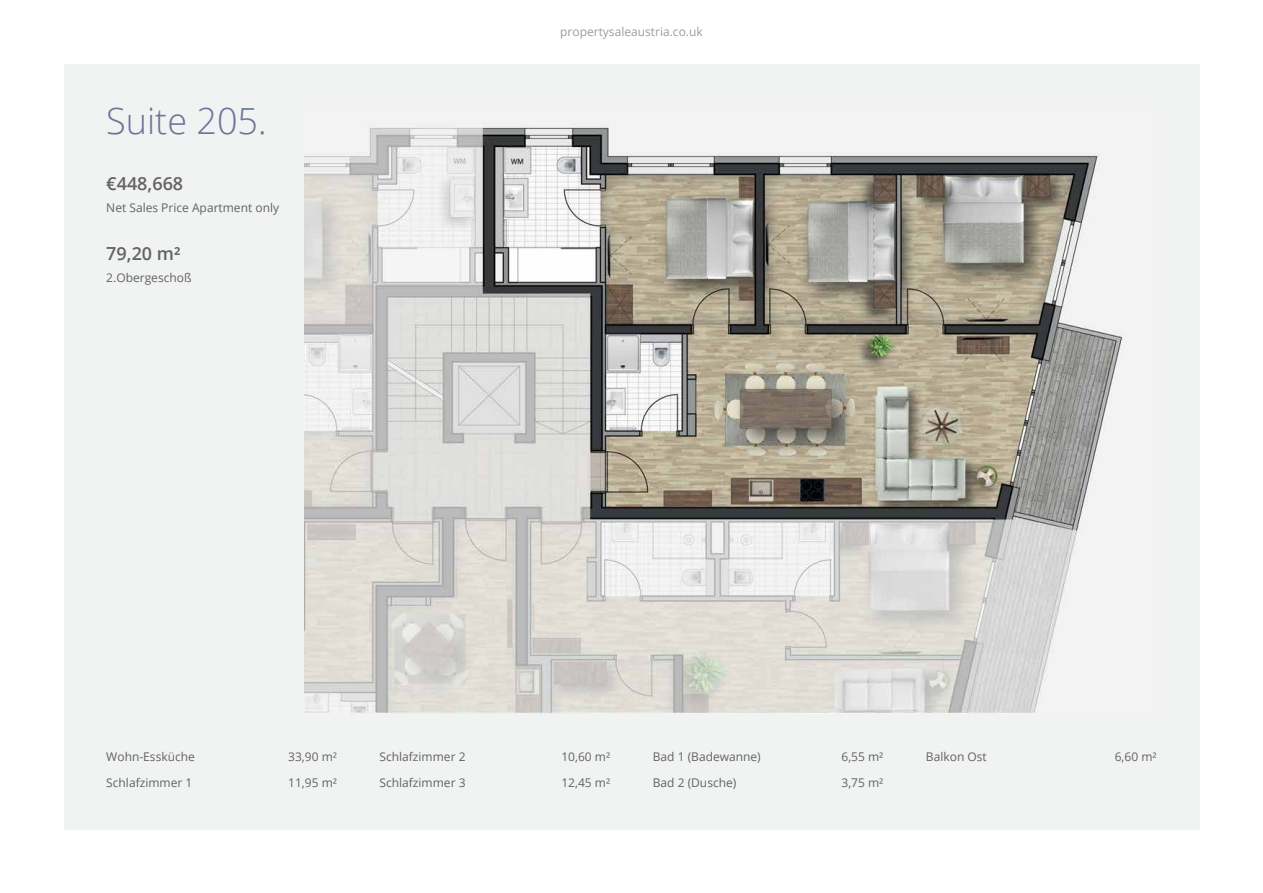
<style>
.page{position:relative;width:1263px;height:893px;background:#fff}
.page>*{position:absolute;margin:0;border:0;box-sizing:border-box;transform-origin:0 0}
.t1{font:300 36px "Open Sans";color:#6c7599}
.t2{font:600 18px "Open Sans";color:#646363}
.t3{font:12px/25.2px "Open Sans";color:#646363}
.t4{font:12px "Open Sans";color:#9d9d9c}
</style>
<div class="page">
<div style="left:64px;top:64px;width:1135px;height:765px;background:#f1f2f2"></div>
<img style="left:305px;top:124px;width:818px;height:590px">
<h1 class="t1" style="left:106px;top:96px;width:162px">Suite 205.</h1>
<h2 class="t2" style="left:106px;top:171px;width:78px">€448,668</h2>
<p class="t3" style="left:106px;top:195px;width:174px">Net Sales Price Apartment only</p>
<h2 class="t2" style="left:106px;top:241px;width:76px">79,20 m²</h2>
<p class="t3" style="left:106px;top:265px;width:87px">2.Obergeschoß</p>
<p class="t4" style="left:560px;top:24px;width:144px">propertysaleaustria.co.uk</p>
<p class="t3" style="left:379px;top:744px;width:88px">Schlafzimmer 2<br>Schlafzimmer 3</p>
<p class="t3" style="left:653px;top:744px;width:110px">Bad 1 (Badewanne)<br>Bad 2 (Dusche)</p>
<p class="t3" style="left:926px;top:744px;width:62px">Balkon Ost</p>
<p class="t3" style="left:106px;top:744px;width:90px">Wohn-Essküche<br>Schlafzimmer 1</p>
<p class="t3" style="left:288px;top:744px;width:50px">33,90 m²<br>11,95 m²</p>
<p class="t3" style="left:841px;top:744px;width:43px">6,55 m²<br>3,75 m²</p>
<p class="t3" style="left:561px;top:744px;width:50px">10,60 m²</p>
<p class="t3" style="left:1115px;top:744px;width:43px">6,60 m²</p>
<p class="t3" style="left:561px;top:769px;width:50px">12,45 m²</p>
</div>
